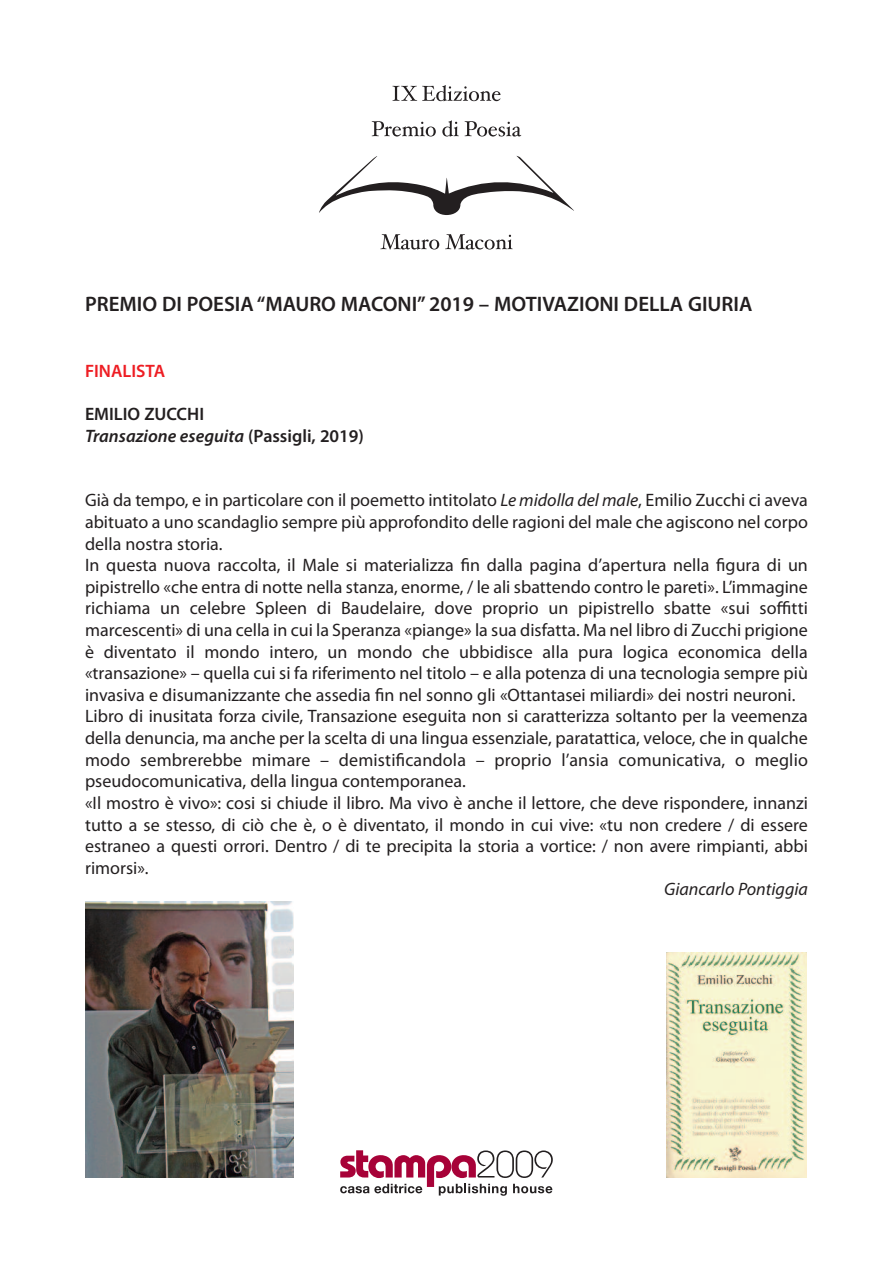
<style>
.page{position:relative;width:893px;height:1263px;background:#fff}
.page>*{position:absolute;margin:0;border:0;box-sizing:border-box;transform-origin:0 0}
.t1{font:600 21px "Myriad Pro";color:#231f20}
.t2{font:18px/21.6px "Myriad Pro";color:#231f20}
.t3{font:600 18px/21.6px "Myriad Pro";color:#231f20}
.t4{font:italic 18px "Myriad Pro";color:#231f20}
.t5{font:600 18px "Myriad Pro";color:#ee1d23}
.s1{font-style:italic}
</style>
<div class="page">
<img style="left:85px;top:901px;width:208px;height:277px">
<img style="left:666px;top:952px;width:140px;height:226px">
<svg style="left:340px;top:1150px;width:213px;height:46px"></svg>
<svg style="left:319px;top:156px;width:255px;height:59px"></svg>
<svg style="left:372px;top:121px;width:64px;height:16px"></svg>
<svg style="left:442px;top:120px;width:17px;height:17px"></svg>
<svg style="left:465px;top:121px;width:56px;height:16px"></svg>
<svg style="left:392px;top:85px;width:108px;height:16px"></svg>
<svg style="left:380px;top:234px;width:59px;height:16px"></svg>
<svg style="left:445px;top:234px;width:68px;height:16px"></svg>
<p class="t1" style="left:85px;top:296px;width:669px">PREMIO DI POESIA“MAURO MACONI” 2019 – MOTIVAZIONI DELLA GIURIA</p>
<p class="t5" style="left:85px;top:364px;width:82px">FINALISTA</p>
<p class="t3" style="left:85px;top:405px;width:280px">EMILIO ZUCCHI<br><span class="s1">Transazione eseguita</span> (Passigli, 2019)</p>
<p class="t2" style="left:85px;top:491px;width:724px">Già da tempo, e in particolare con il poemetto intitolato <span class="s1">Le midolla del male</span>, Emilio Zucchi ci aveva abituato a uno scandaglio sempre più approfondito delle ragioni del male che agiscono nel corpo della nostra storia.<br>In questa nuova raccolta, il Male si materializza fin dalla pagina d’apertura nella figura di un pipistrello «che entra di notte nella stanza, enorme, / le ali sbattendo contro le pareti». L’immagine richiama un celebre Spleen di Baudelaire, dove proprio un pipistrello sbatte «sui soffitti marcescenti» di una cella in cui la Speranza «piange» la sua disfatta. Ma nel libro di Zucchi prigione è diventato il mondo intero, un mondo che ubbidisce alla pura logica economica della «transazione» – quella cui si fa riferimento nel titolo – e alla potenza di una tecnologia sempre più invasiva e disumanizzante che assedia fin nel sonno gli «Ottantasei miliardi» dei nostri neuroni.<br>Libro di inusitata forza civile, Transazione eseguita non si caratterizza soltanto per la veemenza della denuncia, ma anche per la scelta di una lingua essenziale, paratattica, veloce, che in qualche modo sembrerebbe mimare – demistificandola – proprio l’ansia comunicativa, o meglio pseudocomunicativa, della lingua contemporanea.<br>«Il mostro è vivo»: cosi si chiude il libro. Ma vivo è anche il lettore, che deve rispondere, innanzi tutto a se stesso, di ciò che è, o è diventato, il mondo in cui vive: «tu non credere / di essere estraneo a questi orrori. Dentro / di te precipita la storia a vortice: / non avere rimpianti, abbi rimorsi».</p>
<p class="t4" style="left:664px;top:882px;width:145px">Giancarlo Pontiggia</p>
</div>
